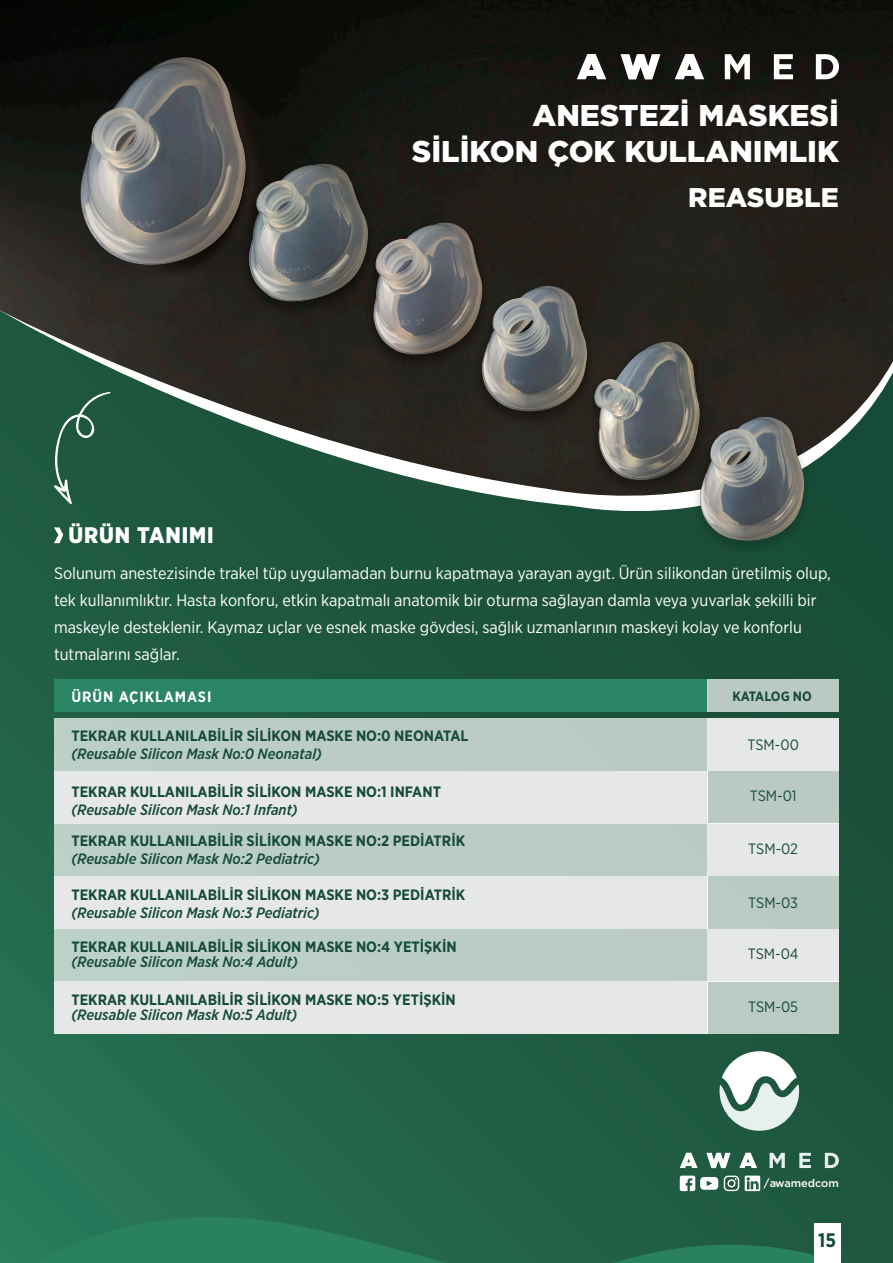
<style>
.page{position:relative;width:893px;height:1263px;background:#fff}
.page>*{position:absolute;margin:0;border:0;box-sizing:border-box;transform-origin:0 0}
.t1{font:900 30px/36px "Gotham";color:#fff;text-align:right}
.t2{font:900 27px "Gotham";color:#fff}
.t3{font:900 22.5px "Gotham Narrow";letter-spacing:.04em;color:#fff}
.t4{font:700 19.5px "Gotham Narrow";color:#164c37}
.t5{font:16.5px/27px "Gotham Narrow";color:#fff}
.t6{font:700 15px "Gotham Narrow";color:#164c37}
.t7{font:italic 500 15px "Gotham Narrow";color:#164c37}
.t8{font:15px "Gotham Narrow";letter-spacing:-.005em;color:#164c37}
.t9{font:700 15px "Gotham Narrow";letter-spacing:.06em;color:#fff}
.t10{font:700 13.5px "Gotham Narrow";letter-spacing:-.02em;color:#164c37}
.t11{font:500 10.95px "Gotham";color:#fff}
</style>
<div class="page">
<div style="left:0;top:290px;width:893px;height:973px;background:linear-gradient(to right,#266d50,#1c503a)"></div>
<svg style="left:0;top:1208px;width:515px;height:55px"></svg>
<svg style="left:555px;top:1237px;width:334px;height:26px"></svg>
<div style="left:54px;top:718px;width:653px;height:53px;background:#bbccc5"></div>
<div style="left:54px;top:679px;width:653px;height:33px;background:#2a8565"></div>
<div style="left:54px;top:823px;width:653px;height:53px;background:#bbcdc5"></div>
<div style="left:54px;top:929px;width:653px;height:52px;background:#bbcec6"></div>
<div style="left:54px;top:771px;width:653px;height:52px;background:#e6e7e9"></div>
<div style="left:54px;top:876px;width:653px;height:53px;background:#e6e7e9"></div>
<div style="left:54px;top:981px;width:653px;height:53px;background:#e6e7e9"></div>
<div style="left:707px;top:718px;width:132px;height:53px;background:#e6e7e9"></div>
<div style="left:707px;top:823px;width:132px;height:53px;background:#e6e7e9"></div>
<div style="left:707px;top:929px;width:132px;height:52px;background:#e6e7e9"></div>
<div style="left:707px;top:771px;width:132px;height:52px;background:#bacac3"></div>
<div style="left:707px;top:680px;width:132px;height:32px;background:#bac9c3"></div>
<div style="left:707px;top:876px;width:132px;height:53px;background:#bacac3"></div>
<div style="left:707px;top:981px;width:132px;height:53px;background:#bbcbc4"></div>
<svg style="left:719px;top:1051px;width:80px;height:80px"></svg>
<svg style="left:680px;top:1153px;width:18px;height:15px"></svg>
<svg style="left:706px;top:1153px;width:24px;height:15px"></svg>
<svg style="left:739px;top:1153px;width:18px;height:15px"></svg>
<svg style="left:770px;top:1153px;width:15px;height:15px"></svg>
<svg style="left:799px;top:1153px;width:12px;height:15px"></svg>
<svg style="left:825px;top:1153px;width:14px;height:15px"></svg>
<svg style="left:745px;top:1175px;width:15px;height:16px"></svg>
<svg style="left:680px;top:1175px;width:38px;height:16px"></svg>
<svg style="left:724px;top:1175px;width:15px;height:16px"></svg>
<hr style="left:0;top:15px;width:3px;height:517px;background:#231f20;opacity:.45">
<img style="left:0;top:9px;width:1px;height:476px">
<img style="left:2px;top:0;width:891px;height:606px">
<div style="left:814px;top:1224px;width:26px;height:39px;background:#fff"></div>
<h3 class="t3" style="left:68px;top:520px;width:147px">ÜRÜN TANIMI</h3>
<h1 class="t1" style="left:412px;top:97px;width:429px">ANESTEZİ MASKESİ<br>SİLİKON ÇOK KULLANIMLIK</h1>
<h2 class="t2" style="left:688px;top:178px;width:152px">REASUBLE</h2>
<p class="t5" style="left:54px;top:559px;width:778px">Solunum anestezisinde trakel tüp uygulamadan burnu kapatmaya yarayan aygıt. Ürün silikondan üretilmiş olup, tek kullanımlıktır. Hasta konforu, etkin kapatmalı anatomik bir oturma sağlayan damla veya yuvarlak şekilli bir maskeyle desteklenir. Kaymaz uçlar ve esnek maske gövdesi, sağlık uzmanlarının maskeyi kolay ve konforlu tutmalarını sağlar.</p>
<p class="t9" style="left:71px;top:687px;width:142px">ÜRÜN AÇIKLAMASI</p>
<p class="t6" style="left:71px;top:726px;width:398px">TEKRAR KULLANILABİLİR SİLİKON MASKE NO:0 NEONATAL</p>
<p class="t7" style="left:71px;top:744px;width:252px">(Reusable Silicon Mask No:0 Neonatal)</p>
<p class="t6" style="left:71px;top:782px;width:371px">TEKRAR KULLANILABİLİR SİLİKON MASKE NO:1 INFANT</p>
<p class="t7" style="left:71px;top:800px;width:228px">(Reusable Silicon Mask No:1 Infant)</p>
<p class="t6" style="left:71px;top:831px;width:395px">TEKRAR KULLANILABİLİR SİLİKON MASKE NO:2 PEDİATRİK</p>
<p class="t7" style="left:71px;top:849px;width:250px">(Reusable Silicon Mask No:2 Pediatric)</p>
<p class="t6" style="left:71px;top:884px;width:395px">TEKRAR KULLANILABİLİR SİLİKON MASKE NO:3 PEDİATRİK</p>
<p class="t7" style="left:71px;top:903px;width:250px">(Reusable Silicon Mask No:3 Pediatric)</p>
<p class="t6" style="left:71px;top:937px;width:387px">TEKRAR KULLANILABİLİR SİLİKON MASKE NO:4 YETİŞKİN</p>
<p class="t7" style="left:71px;top:952px;width:228px">(Reusable Silicon Mask No:4 Adult)</p>
<p class="t6" style="left:71px;top:990px;width:386px">TEKRAR KULLANILABİLİR SİLİKON MASKE NO:5 YETİŞKİN</p>
<p class="t7" style="left:71px;top:1005px;width:227px">(Reusable Silicon Mask No:5 Adult)</p>
<p class="t10" style="left:732px;top:687px;width:81px">KATALOG NO</p>
<p class="t8" style="left:747px;top:736px;width:53px">TSM-00</p>
<p class="t8" style="left:750px;top:786px;width:48px">TSM-01</p>
<p class="t8" style="left:748px;top:839px;width:51px">TSM-02</p>
<p class="t8" style="left:748px;top:893px;width:51px">TSM-03</p>
<p class="t8" style="left:748px;top:945px;width:52px">TSM-04</p>
<p class="t8" style="left:748px;top:997px;width:52px">TSM-05</p>
<p class="t11" style="left:764px;top:1176px;width:76px">/awamedcom</p>
<p class="t4" style="left:818px;top:1227px;width:19px">15</p>
</div>
